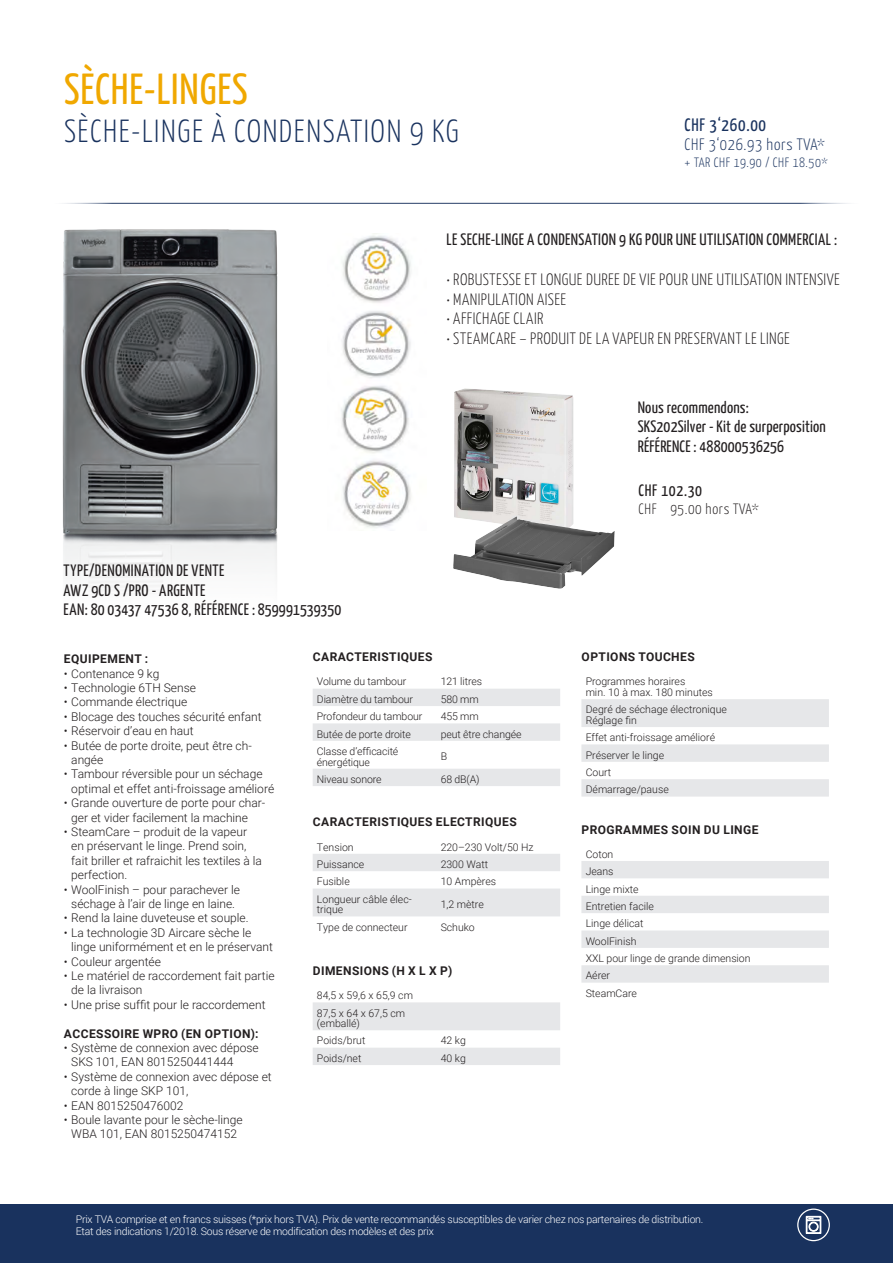
<style>
.page{position:relative;width:893px;height:1263px;background:#fff}
.page>*{position:absolute;margin:0;border:0;box-sizing:border-box;transform-origin:0 0}
.t1{font:43.5px "Yanone Kaffeesatz";letter-spacing:.02em;color:#f0a800}
.t2{font:300 31.95px "Yanone Kaffeesatz";letter-spacing:.05em;color:#19325e}
.t3{font:18px "Yanone Kaffeesatz";letter-spacing:.04em;color:#19325e}
.t4{font:16.5px/19.8px "Yanone Kaffeesatz";letter-spacing:.015em;color:#231f20}
.t5{font:300 16.5px "Yanone Kaffeesatz";letter-spacing:.025em;color:#231f20}
.t6{font:300 16.5px "Yanone Kaffeesatz";letter-spacing:.04em;color:#19325e}
.t7{font:300 15px "Yanone Kaffeesatz";letter-spacing:.04em;color:#231f20}
.t8{font:300 13.5px "Yanone Kaffeesatz";letter-spacing:.04em;color:#19325e}
.t9{font:300 12px/14.4px "Roboto";color:#231f20}
.Table_Base_Style{font:700 12px "Roboto";letter-spacing:.035em;color:#231f20}
.Table__normal{font:300 10.5px/10.5px "Roboto";color:#231f20}
.t10{font:300 10.5px/12px "Roboto";letter-spacing:-.025em;color:#fff}
</style>
<div class="page">
<img style="left:62px;top:202px;width:285px;height:386px">
<hr style="left:48px;top:203px;width:816px;height:1px;background:#19325e">
<svg style="left:581px;top:861px;width:248px;height:122px"></svg>
<svg style="left:581px;top:699px;width:248px;height:97px"></svg>
<svg style="left:313px;top:689px;width:247px;height:97px"></svg>
<svg style="left:313px;top:854px;width:247px;height:62px"></svg>
<svg style="left:313px;top:1002px;width:247px;height:63px"></svg>
<img style="left:327px;top:233px;width:84px;height:297px">
<div style="left:0;top:1204px;width:893px;height:59px;background:#19325e"></div>
<svg style="left:797px;top:1208px;width:33px;height:33px"></svg>
<img style="left:453px;top:388px;width:161px;height:200px">
<p class="t1" style="left:64px;top:62px;width:185px">SÈCHE-LINGES</p>
<p class="t2" style="left:64px;top:112px;width:396px">SÈCHE-LINGE À CONDENSATION 9 KG</p>
<p class="t3" style="left:685px;top:113px;width:83px">CHF 3‘260.00</p>
<p class="t6" style="left:685px;top:135px;width:142px">CHF 3‘026.93 hors TVA*</p>
<p class="t8" style="left:685px;top:154px;width:145px">+ TAR CHF 19.90 / CHF 18.50*</p>
<p class="t4" style="left:447px;top:229px;width:392px">LE SECHE-LINGE A CONDENSATION 9 KG POUR UNE UTILISATION COMMERCIAL :</p>
<p class="t5" style="left:446px;top:269px;width:395px">• ROBUSTESSE ET LONGUE DUREE DE VIE POUR UNE UTILISATION INTENSIVE</p>
<p class="t5" style="left:446px;top:289px;width:121px">• MANIPULATION AISEE</p>
<p class="t5" style="left:446px;top:309px;width:98px">• AFFICHAGE CLAIR</p>
<p class="t5" style="left:446px;top:328px;width:345px">• STEAMCARE – PRODUIT DE LA VAPEUR EN PRESERVANT LE LINGE</p>
<p class="t4" style="left:64px;top:560px;width:162px">TYPE/DENOMINATION DE VENTE</p>
<p class="t4" style="left:64px;top:580px;width:143px">AWZ 9CD S /PRO - ARGENTE</p>
<p class="t4" style="left:64px;top:600px;width:279px">EAN: 80 03437 47536 8, RÉFÉRENCE : 859991539350</p>
<p class="Table_Base_Style" style="left:64px;top:650px;width:86px">EQUIPEMENT :</p>
<p class="t9" style="left:64px;top:666px;width:97px">• Contenance 9 kg</p>
<p class="t9" style="left:64px;top:680px;width:134px">• Technologie 6TH Sense</p>
<p class="t9" style="left:64px;top:694px;width:125px">• Commande électrique</p>
<p class="t9" style="left:64px;top:709px;width:199px">• Blocage des touches sécurité enfant</p>
<p class="t9" style="left:64px;top:723px;width:131px">• Réservoir d’eau en haut</p>
<p class="t9" style="left:71px;top:738px;width:182px;text-indent:-7px">• Butée de porte droite, peut être ch&shy;angée</p>
<p class="t9" style="left:71px;top:766px;width:204px;text-indent:-8px">• Tambour réversible pour un séchage optimal et effet anti-froissage amélioré</p>
<p class="t9" style="left:71px;top:795px;width:196px;text-indent:-8px">• Grande ouverture de porte pour char&shy;ger et vider facilement la machine</p>
<p class="t9" style="left:71px;top:824px;width:192px;text-indent:-8px">• SteamCare – produit de la vapeur en préservant le linge. Prend soin, fait briller et rafraichit les textiles à la perfection.</p>
<p class="t9" style="left:64px;top:882px;width:178px;text-align:center">• WoolFinish – pour parachever le séchage à l’air de linge en laine.</p>
<p class="t9" style="left:64px;top:910px;width:186px">• Rend la laine duveteuse et souple.</p>
<p class="t9" style="left:71px;top:925px;width:203px;text-indent:-8px">• La technologie 3D Aircare sèche le linge uniformément et en le préservant</p>
<p class="t9" style="left:64px;top:954px;width:99px">• Couleur argentée</p>
<p class="t9" style="left:71px;top:968px;width:205px;text-indent:-8px">• Le matériel de raccordement fait partie de la livraison</p>
<p class="t9" style="left:64px;top:997px;width:203px">• Une prise suffit pour le raccordement</p>
<p class="Table_Base_Style" style="left:64px;top:1025px;width:196px">ACCESSOIRE WPRO (EN OPTION):</p>
<p class="t9" style="left:71px;top:1040px;width:189px;text-indent:-8px">• Système de connexion avec dépose<br>SKS 101, EAN 8015250441444</p>
<p class="t9" style="left:71px;top:1069px;width:202px;text-indent:-8px">• Système de connexion avec dépose et corde à linge SKP 101,</p>
<p class="t9" style="left:64px;top:1098px;width:121px">• EAN 8015250476002</p>
<p class="t9" style="left:64px;top:1112px;width:180px;text-align:center">• Boule lavante pour le sèche-linge<br>WBA 101, EAN 8015250474152</p>
<p class="Table_Base_Style" style="left:313px;top:649px;width:121px">CARACTERISTIQUES</p>
<p class="Table__normal" style="left:317px;top:676px;width:91px">Volume du tambour</p>
<p class="Table__normal" style="left:441px;top:676px;width:43px">121 litres</p>
<p class="Table__normal" style="left:317px;top:693px;width:98px">Diamètre du tambour</p>
<p class="Table__normal" style="left:441px;top:693px;width:40px">580 mm</p>
<p class="Table__normal" style="left:317px;top:711px;width:107px">Profondeur du tambour</p>
<p class="Table__normal" style="left:441px;top:711px;width:40px">455 mm</p>
<p class="Table__normal" style="left:317px;top:728px;width:95px">Butée de porte droite</p>
<p class="Table__normal" style="left:441px;top:728px;width:82px">peut être changée</p>
<p class="Table__normal" style="left:317px;top:746px;width:83px">Classe d’efficacité</p>
<p class="Table__normal" style="left:317px;top:756px;width:55px">énergétique</p>
<p class="Table__normal" style="left:441px;top:751px;width:8px">B</p>
<p class="Table__normal" style="left:317px;top:773px;width:66px">Niveau sonore</p>
<p class="Table__normal" style="left:441px;top:773px;width:41px">68 dB(A)</p>
<p class="Table_Base_Style" style="left:313px;top:814px;width:205px">CARACTERISTIQUES ELECTRIQUES</p>
<p class="Table__normal" style="left:317px;top:841px;width:38px">Tension</p>
<p class="Table__normal" style="left:441px;top:841px;width:95px">220–230 Volt/50 Hz</p>
<p class="Table__normal" style="left:317px;top:859px;width:49px">Puissance</p>
<p class="Table__normal" style="left:441px;top:859px;width:49px">2300 Watt</p>
<p class="Table__normal" style="left:317px;top:876px;width:34px">Fusible</p>
<p class="Table__normal" style="left:441px;top:876px;width:57px">10 Ampères</p>
<p class="Table__normal" style="left:317px;top:893px;width:96px">Longueur câble élec&shy;trique</p>
<p class="Table__normal" style="left:441px;top:899px;width:45px">1,2 mètre</p>
<p class="Table__normal" style="left:317px;top:921px;width:92px">Type de connecteur</p>
<p class="Table__normal" style="left:441px;top:921px;width:36px">Schuko</p>
<p class="Table_Base_Style" style="left:313px;top:962px;width:141px">DIMENSIONS (H X L X P)</p>
<p class="Table__normal" style="left:317px;top:990px;width:98px">84,5 x 59,6 x 65,9 cm</p>
<p class="Table__normal" style="left:317px;top:1007px;width:90px">87,5 x 64 x 67,5 cm</p>
<p class="Table__normal" style="left:317px;top:1018px;width:45px">(emballé)</p>
<p class="Table__normal" style="left:317px;top:1035px;width:50px">Poids/brut</p>
<p class="Table__normal" style="left:441px;top:1035px;width:27px">42 kg</p>
<p class="Table__normal" style="left:317px;top:1052px;width:46px">Poids/net</p>
<p class="Table__normal" style="left:441px;top:1052px;width:27px">40 kg</p>
<h3 class="t4" style="left:638px;top:397px;width:190px">Nous recommendons:<br>SKS202Silver - Kit de surperposition<br>RÉFÉRENCE : 488000536256</h3>
<h3 class="t4" style="left:638px;top:480px;width:65px">CHF 102.30</h3>
<p class="t7" style="left:638px;top:500px;width:122px">CHF 95.00 hors TVA*</p>
<p class="Table_Base_Style" style="left:582px;top:649px;width:115px">OPTIONS TOUCHES</p>
<p class="Table__normal" style="left:586px;top:676px;width:101px">Programmes horaires</p>
<p class="Table__normal" style="left:586px;top:687px;width:129px">min. 10 à max. 180 minutes</p>
<p class="Table__normal" style="left:586px;top:704px;width:143px">Degré de séchage électronique</p>
<p class="Table__normal" style="left:586px;top:714px;width:53px">Réglage fin</p>
<p class="Table__normal" style="left:586px;top:732px;width:131px">Effet anti-froissage amélioré</p>
<p class="Table__normal" style="left:586px;top:749px;width:80px">Préserver le linge</p>
<p class="Table__normal" style="left:586px;top:767px;width:27px">Court</p>
<p class="Table__normal" style="left:586px;top:784px;width:85px">Démarrage/pause</p>
<p class="Table_Base_Style" style="left:582px;top:821px;width:178px">PROGRAMMES SOIN DU LINGE</p>
<p class="Table__normal" style="left:586px;top:848px;width:29px">Coton</p>
<p class="Table__normal" style="left:586px;top:866px;width:29px">Jeans</p>
<p class="Table__normal" style="left:586px;top:883px;width:55px">Linge mixte</p>
<p class="Table__normal" style="left:586px;top:900px;width:70px">Entretien facile</p>
<p class="Table__normal" style="left:586px;top:918px;width:59px">Linge délicat</p>
<p class="Table__normal" style="left:586px;top:935px;width:52px">WoolFinish</p>
<p class="Table__normal" style="left:586px;top:953px;width:166px">XXL pour linge de grande dimension</p>
<p class="Table__normal" style="left:586px;top:970px;width:26px">Aérer</p>
<p class="Table__normal" style="left:586px;top:987px;width:53px">SteamCare</p>
<p class="t10" style="left:76px;top:1213px;width:629px">Prix TVA comprise et en francs suisses (*prix hors TVA). Prix de vente recommandés susceptibles de varier chez nos partenaires de distribution.<br>Etat des indications 1/2018. Sous réserve de modification des modèles et des prix</p>
</div>
